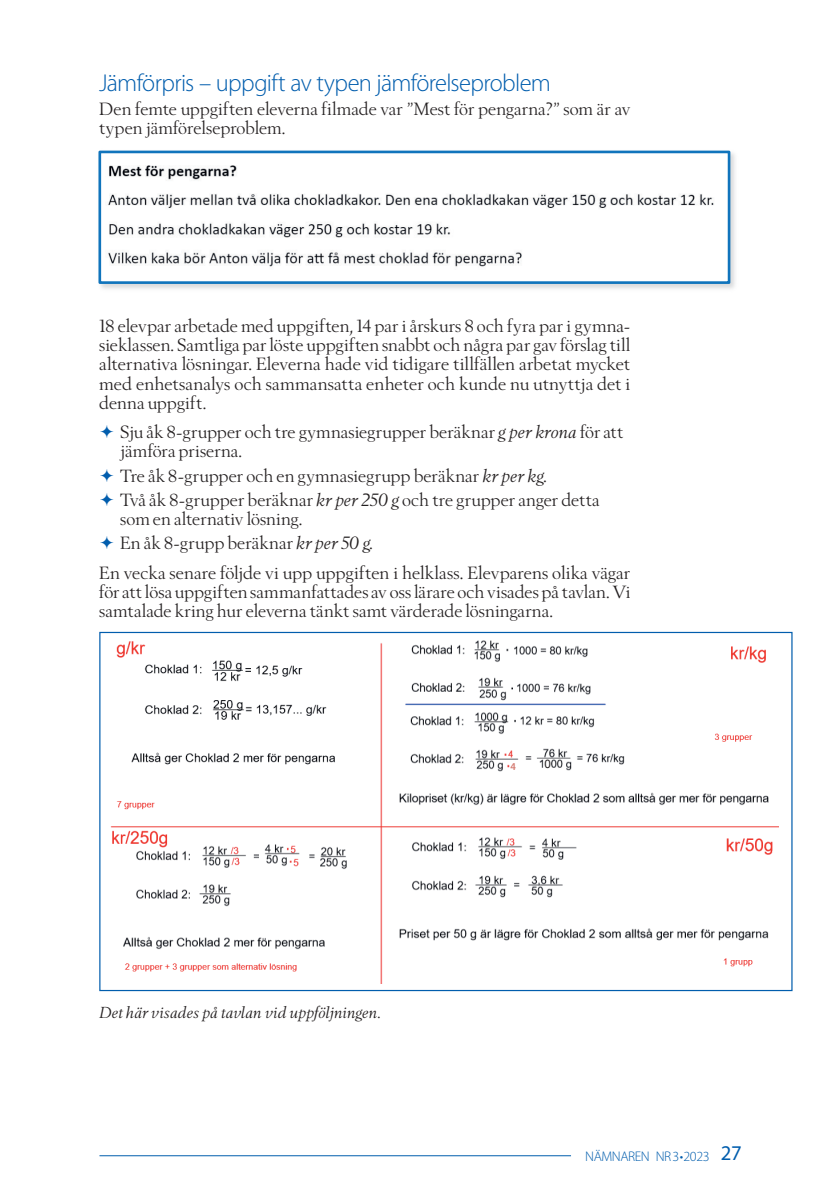
<style>
.page{position:relative;width:819px;height:1201px;background:#fff}
.page>*{position:absolute;margin:0;border:0;box-sizing:border-box;transform-origin:0 0}
.t1{font:300 24.5px "Myriad Pro";letter-spacing:-.03em;color:#015dad}
.t2{font:17.5px/19.2px "Berling Nova Display Pro";letter-spacing:.005em;color:#231f20}
.t3{font:italic 15.75px "Berling Nova Display Pro";letter-spacing:.005em;color:#231f20}
.t4{font:300 14px "Myriad Pro";letter-spacing:-.03em;color:#015dad}
.t5{font:11.72px "Arial";color:#231f20}
.t6{font:600 10.5px "Myriad Pro";color:#c75347}
.s1{font-style:italic}
.s2{font-weight:400;font-size:21px}
</style>
<div class="page">
<hr style="left:99px;top:1155px;width:472px;height:1px;background:#015dad">
<img style="left:99px;top:150px;width:636px;height:139px">
<img style="left:102px;top:155px;width:624px;height:125px">
<div style="left:98px;top:151px;width:632px;height:133px;border:3px solid #1074bc"></div>
<img style="left:111px;top:641px;width:667px;height:342px">
<div style="left:544px;top:759px;width:6px;height:12px;background:#fff"></div>
<h1 class="t1" style="left:99px;top:69px;width:453px">Jämförpris – uppgift av typen jämförelseproblem</h1>
<p class="t2" style="left:99px;top:99px;width:532px">Den femte uppgiften eleverna filmade var ”Mest för pengarna?” som är av typen jämförelseproblem.</p>
<p class="t2" style="left:99px;top:316px;width:532px;text-align:justify">18 elevpar arbetade med uppgiften, 14 par i årskurs 8 och fyra par i gymna&shy;sieklassen. Samtliga par löste uppgiften snabbt och några par gav förslag till alternativa lösningar. Eleverna hade vid tidigare tillfällen arbetat mycket med enhetsanalys och sammansatta enheter och kunde nu utnyttja det i denna uppgift.</p>
<p class="t2" style="left:120px;top:422px;width:504px">Sju åk 8-grupper och tre gymnasiegrupper beräknar <span class="s1">g per krona</span> för att jämföra priserna.</p>
<p class="t2" style="left:120px;top:463px;width:481px;line-height:24.2px">Tre åk 8-grupper och en gymnasiegrupp beräknar <span class="s1">kr per kg.<br></span>Två åk 8-grupper beräknar <span class="s1">kr per 250 g</span> och tre grupper anger detta</p>
<p class="t2" style="left:120px;top:506px;width:254px;line-height:24.2px">som en alternativ lösning.<br>En åk 8-grupp beräknar <span class="s1">kr per 50 g.</span></p>
<p class="t2" style="left:99px;top:562px;width:532px;text-align:justify">En vecka senare följde vi upp uppgiften i helklass. Elevparens olika vägar för att lösa uppgiften sammanfattades av oss lärare och visades på tavlan. Vi samtalade kring hur eleverna tänkt samt värderade lösningarna.</p>
<p class="t3" style="left:99px;top:1003px;width:282px">Det här visades på tavlan vid uppföljningen.</p>
<p class="t6" style="left:510px;top:760px;width:7px">4</p>
<p class="t5" style="left:544px;top:756px;width:8px">0</p>
<p class="t4" style="left:585px;top:1148px;width:158px">NÄMNAREN NR3•2023 <span class="s2">27</span></p>
</div>
